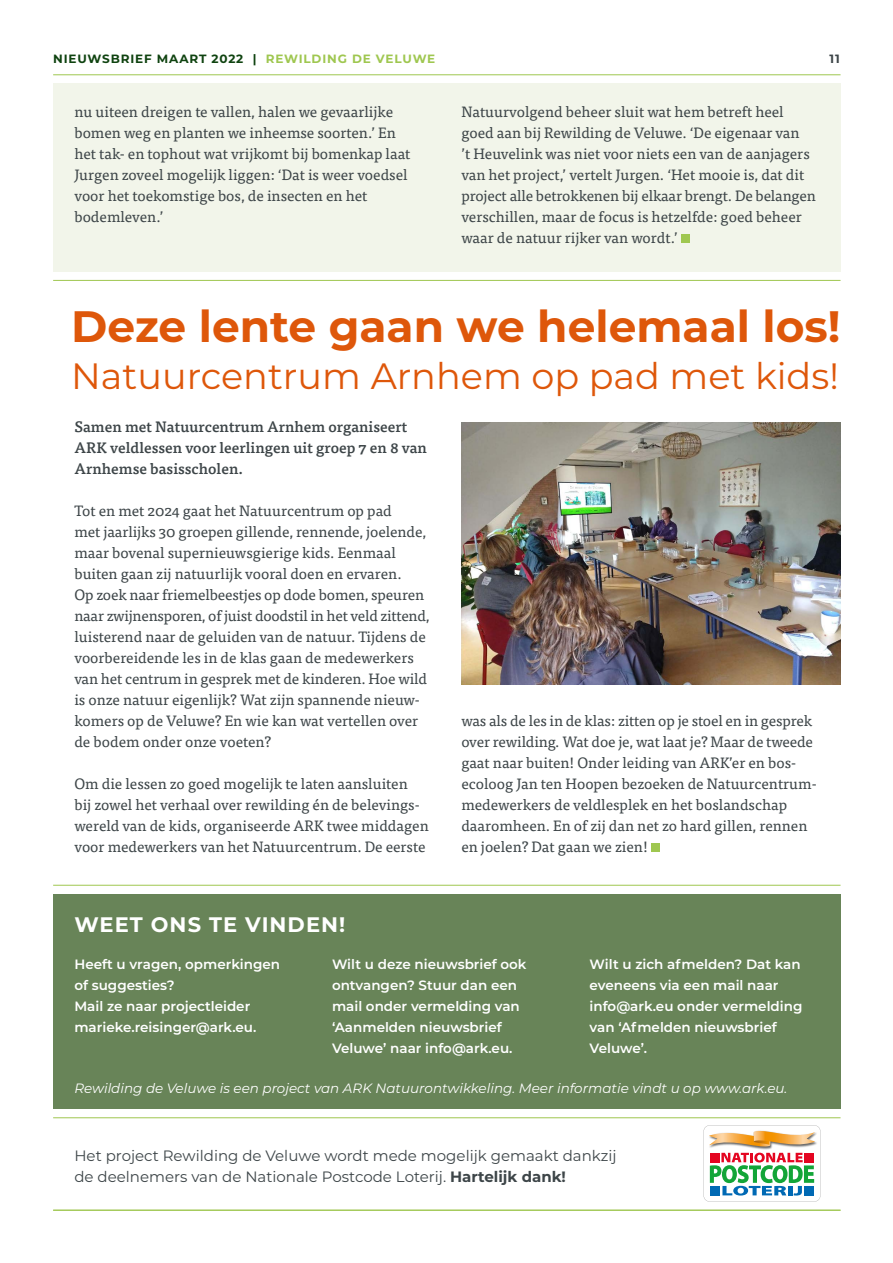
<style>
.page{position:relative;width:893px;height:1263px;background:#fff}
.page>*{position:absolute;margin:0;border:0;box-sizing:border-box;transform-origin:0 0}
.t1{font:700 43.95px "Montserrat";color:#de570a}
.t2{font:36.6px "Montserrat";color:#de570a}
.t3{font:700 21px "Montserrat";letter-spacing:.05em;color:#fff}
.t4{font:15px/21px "Tisa Pro";color:#3d4548}
.t5{font:15px/21px "Montserrat";color:#3d4548}
.t6{font:500 15px/21px "Tisa Pro";color:#3d4548}
.t7{font:600 13.5px/21px "Montserrat";color:#fff}
.t8{font:italic 13.5px "Montserrat";color:#fff}
.t9{font:700 12px "Montserrat";letter-spacing:.07em;color:#0f4310}
.t10{font:700 12px "Montserrat";color:#3d4548}
.s1{color:#9fc750}
.s2{font-weight:700}
</style>
<div class="page">
<div style="left:53px;top:83px;width:787px;height:189px;background:#f2f5ea"></div>
<div style="left:681px;top:234px;width:8px;height:9px;background:#9fc750"></div>
<hr style="left:53px;top:74px;width:787px;height:1px;background:#9fc750">
<hr style="left:53px;top:1117px;width:787px;height:1px;background:#9fc750">
<hr style="left:53px;top:885px;width:787px;height:1px;background:#9fc750">
<div style="left:53px;top:894px;width:787px;height:215px;background:#688458"></div>
<svg style="left:703px;top:1125px;width:117px;height:77px"></svg>
<hr style="left:53px;top:1210px;width:787px;height:1px;background:#9fc750">
<div style="left:651px;top:843px;width:8px;height:9px;background:#9fc750"></div>
<img style="left:461px;top:422px;width:379px;height:262px">
<hr style="left:53px;top:280px;width:787px;height:1px;background:#9fc750">
<p class="t9" style="left:53px;top:50px;width:384px">NIEUWSBRIEF MAART 2022 | <span class="s1">REWILDING DE VELUWE</span></p>
<p class="t10" style="left:830px;top:50px;width:12px">11</p>
<p class="t4" style="left:74px;top:100px;width:338px">nu uiteen dreigen te vallen, halen we gevaarlijke bomen weg en planten we inheemse soorten.’ En het tak- en tophout wat vrijkomt bij bomenkap laat Jurgen zoveel mogelijk liggen: ‘Dat is weer voedsel voor het toekomstige bos, de insecten en het bodemleven.’</p>
<p class="t4" style="left:461px;top:100px;width:356px">Natuurvolgend beheer sluit wat hem betreft heel goed aan bij Rewilding de Veluwe. ‘De eigenaar van<br>’t Heuvelink was niet voor niets een van de aanjagers van het project,’ vertelt Jurgen. ‘Het mooie is, dat dit project alle betrokkenen bij elkaar brengt. De belangen verschillen, maar de focus is hetzelfde: goed beheer waar de natuur rijker van wordt.’</p>
<h1 class="t1" style="left:71px;top:295px;width:771px">Deze lente gaan we helemaal los!</h1>
<h2 class="t2" style="left:71px;top:350px;width:769px">Natuurcentrum Arnhem op pad met kids!</h2>
<p class="t6" style="left:74px;top:415px;width:354px">Samen met Natuurcentrum Arnhem organiseert<br>ARK veldlessen voor leerlingen uit groep 7 en 8 van<br>Arnhemse basisscholen.</p>
<p class="t4" style="left:74px;top:499px;width:357px">Tot en met 2024 gaat het Natuurcentrum op pad<br>met jaarlijks 30 groepen gillende, rennende, joelende, maar bovenal supernieuwsgierige kids. Eenmaal buiten gaan zij natuurlijk vooral doen en ervaren.<br>Op zoek naar friemelbeestjes op dode bomen, speuren naar zwijnensporen, of juist doodstil in het veld zittend, luisterend naar de geluiden van de natuur. Tijdens de voorbereidende les in de klas gaan de medewerkers van het centrum in gesprek met de kinderen. Hoe wild is onze natuur eigenlijk? Wat zijn spannende nieuw&shy;komers op de Veluwe? En wie kan wat vertellen over de bodem onder onze voeten?</p>
<p class="t4" style="left:74px;top:772px;width:356px">Om die lessen zo goed mogelijk te laten aansluiten<br>bij zowel het verhaal over rewilding én de belevings&shy;wereld van de kids, organiseerde ARK twee middagen voor medewerkers van het Natuurcentrum. De eerste</p>
<p class="t4" style="left:461px;top:709px;width:357px">was als de les in de klas: zitten op je stoel en in gesprek over rewilding. Wat doe je, wat laat je? Maar de tweede gaat naar buiten! Onder leiding van ARK’er en bos&shy;ecoloog Jan ten Hoopen bezoeken de Natuurcentrum&shy;medewerkers de veldlesplek en het boslandschap daaromheen. En of zij dan net zo hard gillen, rennen en joelen? Dat gaan we zien!</p>
<h3 class="t3" style="left:74px;top:909px;width:272px">WEET ONS TE VINDEN!</h3>
<p class="t7" style="left:74px;top:953px;width:207px">Heeft u vragen, opmerkingen of suggesties?<br>Mail ze naar projectleider marieke.reisinger@ark.eu.</p>
<p class="t7" style="left:332px;top:953px;width:196px">Wilt u deze nieuwsbrief ook ontvangen? Stuur dan een mail onder vermelding van ‘Aanmelden nieuwsbrief<br>Veluwe’ naar info@ark.eu.</p>
<p class="t7" style="left:590px;top:953px;width:214px">Wilt u zich afmelden? Dat kan eveneens via een mail naar info@ark.eu onder vermelding van ‘Afmelden nieuwsbrief<br>Veluwe’.</p>
<p class="t8" style="left:74px;top:1079px;width:714px">Rewilding de Veluwe is een project van ARK Natuurontwikkeling. Meer informatie vindt u op www.ark.eu.</p>
<p class="t5" style="left:74px;top:1144px;width:544px">Het project Rewilding de Veluwe wordt mede mogelijk gemaakt dankzij de deelnemers van de Nationale Postcode Loterij. <span class="s2">Hartelijk dank!</span></p>
</div>
